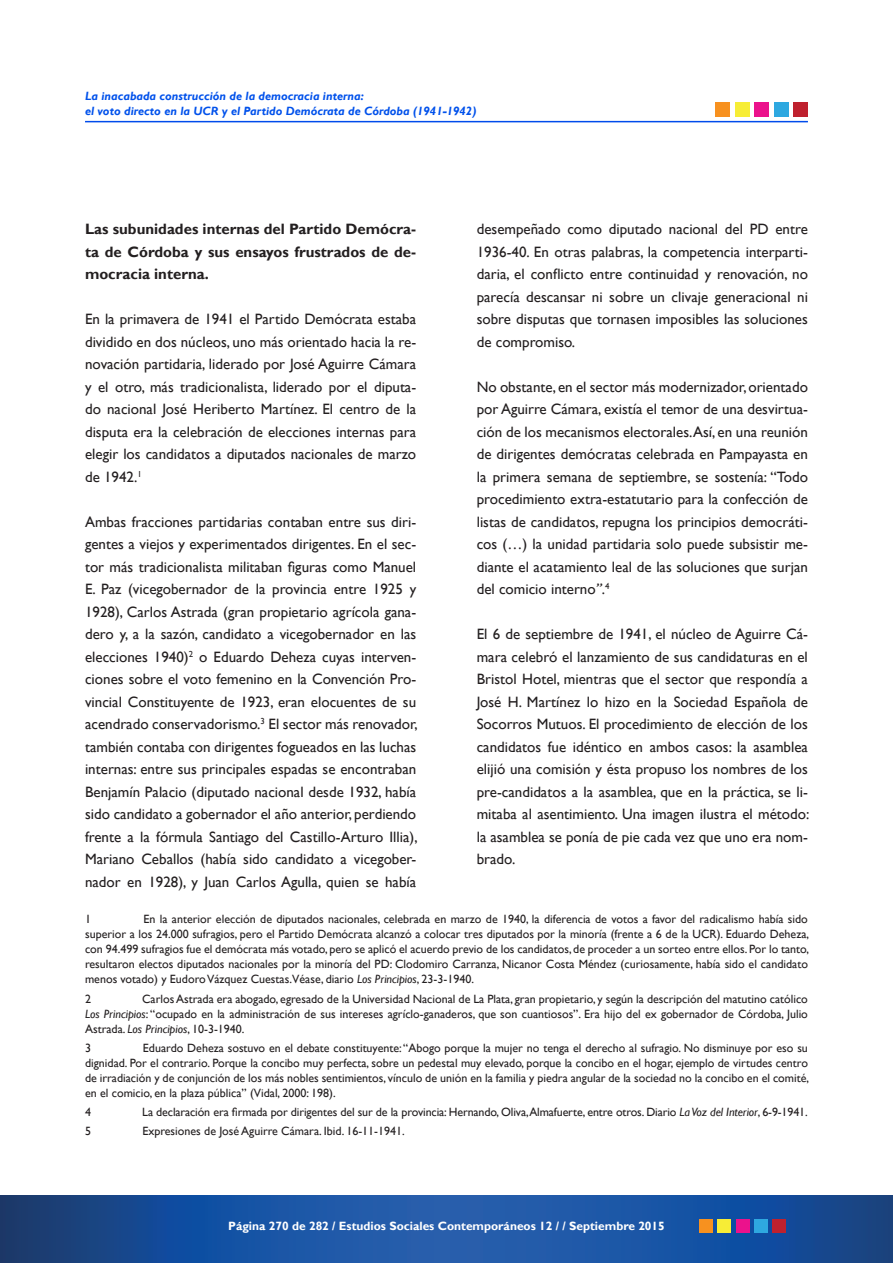
<style>
.page{position:relative;width:893px;height:1263px;background:#fff}
.page>*{position:absolute;margin:0;border:0;box-sizing:border-box;transform-origin:0 0}
.t1{font:15px/22.5px "Gill Sans";color:#231f20;text-align:justify}
.t2{font:700 15px/22.5px "Gill Sans";color:#231f20;text-align:justify}
.t3{font:12px/15px "Gill Sans";color:#231f20;text-align:justify}
.t4{font:italic 700 12px/15px "Gill Sans";color:#0051eb}
.t5{font:700 12px "Gill Sans";color:#fff}
.s1{font-style:italic}
</style>
<div class="page">
<svg style="left:0;top:1195px;width:893px;height:68px;background:#1a509b"></svg>
<div style="left:699px;top:1219px;width:13px;height:13px;background:#f7911f"></div>
<div style="left:717px;top:1219px;width:14px;height:13px;background:#f7ed36"></div>
<div style="left:736px;top:1219px;width:13px;height:13px;background:#eb128c"></div>
<div style="left:754px;top:1219px;width:14px;height:13px;background:#2ea8e0"></div>
<div style="left:773px;top:1219px;width:13px;height:13px;background:#bf212e"></div>
<hr style="left:85px;top:121px;width:723px;height:1px;background:#004beb">
<div style="left:715px;top:102px;width:14px;height:15px;background:#f7911f"></div>
<div style="left:735px;top:102px;width:14px;height:15px;background:#f7ed36"></div>
<div style="left:755px;top:102px;width:14px;height:15px;background:#eb128c"></div>
<div style="left:774px;top:102px;width:14px;height:15px;background:#2ea8e0"></div>
<div style="left:794px;top:102px;width:14px;height:15px;background:#bf212e"></div>
<p class="t4" style="left:85px;top:89px;width:393px">La inacabada construcción de la democracia interna:<br>el voto directo en la UCR y el Partido Demócrata de Córdoba (1941-1942)</p>
<p class="t2" style="left:85px;top:218px;width:333px">Las subunidades internas del Partido Demócra&shy;ta de Córdoba y sus ensayos frustrados de de&shy;mocracia interna.</p>
<p class="t1" style="left:85px;top:308px;width:333px">En la primavera de 1941 el Partido Demócrata estaba dividido en dos núcleos, uno más orientado hacia la re&shy;novación partidaria, liderado por José Aguirre Cámara y el otro, más tradicionalista, liderado por el diputa&shy;do nacional José Heriberto Martínez. El centro de la disputa era la celebración de elecciones internas para elegir los candidatos a diputados nacionales de marzo de 1942.<sup>1</sup></p>
<p class="t1" style="left:85px;top:510px;width:334px">Ambas fracciones partidarias contaban entre sus diri&shy;gentes a viejos y experimentados dirigentes. En el sec&shy;tor más tradicionalista militaban figuras como Manuel E. Paz (vicegobernador de la provincia entre 1925 y 1928), Carlos Astrada (gran propietario agrícola gana&shy;dero y, a la sazón, candidato a vicegobernador en las elecciones 1940)<sup>2</sup> o Eduardo Deheza cuyas interven&shy;ciones sobre el voto femenino en la Convención Pro&shy;vincial Constituyente de 1923, eran elocuentes de su acendrado conservadorismo.<sup>3</sup> El sector más renovador, también contaba con dirigentes fogueados en las luchas internas: entre sus principales espadas se encontraban Benjamín Palacio (diputado nacional desde 1932, había sido candidato a gobernador el año anterior, perdiendo frente a la fórmula Santiago del Castillo-Arturo Illia), Mariano Ceballos (había sido candidato a vicegober&shy;nador en 1928), y Juan Carlos Agulla, quien se había</p>
<p class="t1" style="left:477px;top:218px;width:333px">desempeñado como diputado nacional del PD entre 1936-40. En otras palabras, la competencia interparti&shy;daria, el conflicto entre continuidad y renovación, no parecía descansar ni sobre un clivaje generacional ni sobre disputas que tornasen imposibles las soluciones de compromiso.</p>
<p class="t1" style="left:477px;top:375px;width:333px">No obstante, en el sector más modernizador, orientado por Aguirre Cámara, existía el temor de una desvirtua&shy;ción de los mecanismos electorales.Así, en una reunión de dirigentes demócratas celebrada en Pampayasta en la primera semana de septiembre, se sostenía: “Todo procedimiento extra-estatutario para la confección de listas de candidatos, repugna los principios democráti&shy;cos (…) la unidad partidaria solo puede subsistir me&shy;diante el acatamiento leal de las soluciones que surjan del comicio interno<span class="s1">”</span>.<sup>4</sup></p>
<p class="t1" style="left:477px;top:623px;width:334px">El 6 de septiembre de 1941, el núcleo de Aguirre Cá&shy;mara celebró el lanzamiento de sus candidaturas en el Bristol Hotel, mientras que el sector que respondía a José H. Martínez lo hizo en la Sociedad Española de Socorros Mutuos. El procedimiento de elección de los candidatos fue idéntico en ambos casos: la asamblea elijió una comisión y ésta propuso los nombres de los pre-candidatos a la asamblea, que en la práctica, se li&shy;mitaba al asentimiento. Una imagen ilustra el método: la asamblea se ponía de pie cada vez que uno era nom&shy;brado.</p>
<p class="t3" style="left:85px;top:912px;width:726px;text-indent:58px">En la anterior elección de diputados nacionales, celebrada en marzo de 1940, la diferencia de votos a favor del radicalismo había sido superior a los 24.000 sufragios, pero el Partido Demócrata alcanzó a colocar tres diputados por la minoría (frente a 6 de la UCR). Eduardo Deheza, con 94.499 sufragios fue el demócrata más votado, pero se aplicó el acuerdo previo de los candidatos, de proceder a un sorteo entre ellos. Por lo tanto, resultaron electos diputados nacionales por la minoría del PD: Clodomiro Carranza, Nicanor Costa Méndez (curiosamente, había sido el candidato menos votado) y Eudoro Vázquez Cuestas.Véase, diario <span class="s1">Los Principios</span>, 23-3-1940.</p>
<p class="t3" style="left:85px;top:991px;width:7px">2</p>
<p class="t3" style="left:85px;top:912px;width:7px">1</p>
<p class="t3" style="left:85px;top:991px;width:724px;text-indent:57px">Carlos Astrada era abogado, egresado de la Universidad Nacional de La Plata, gran propietario, y según la descripción del matutino católico <span class="s1">Los Principios</span>: “ocupado en la administración de sus intereses agríclo-ganaderos, que son cuantiosos”. Era hijo del ex gobernador de Córdoba, Julio Astrada. <span class="s1">Los Principios</span>, 10-3-1940.</p>
<p class="t3" style="left:85px;top:1040px;width:7px">3</p>
<p class="t3" style="left:85px;top:1040px;width:726px;text-indent:58px">Eduardo Deheza sostuvo en el debate constituyente: “Abogo porque la mujer no tenga el derecho al sufragio. No disminuye por eso su dignidad. Por el contrario. Porque la concibo muy perfecta, sobre un pedestal muy elevado, porque la concibo en el hogar, ejemplo de virtudes centro de irradiación y de conjunción de los más nobles sentimientos, vínculo de unión en la familia y piedra angular de la sociedad no la concibo en el comité, en el comicio, en la plaza pública” (Vidal, 2000: 198).</p>
<p class="t3" style="left:85px;top:1105px;width:7px">4</p>
<p class="t3" style="left:142px;top:1105px;width:667px">La declaración era firmada por dirigentes del sur de la provincia: Hernando, Oliva,Almafuerte, entre otros. Diario <span class="s1">La Voz del Interior</span>, 6-9-1941.</p>
<p class="t3" style="left:85px;top:1124px;width:7px">5</p>
<p class="t3" style="left:142px;top:1124px;width:264px">Expresiones de José Aguirre Cámara. Ibid. 16-11-1941.</p>
<p class="t5" style="left:228px;top:1219px;width:438px">Página 270 de 282 / Estudios Sociales Contemporáneos 12 / / Septiembre 2015</p>
</div>
